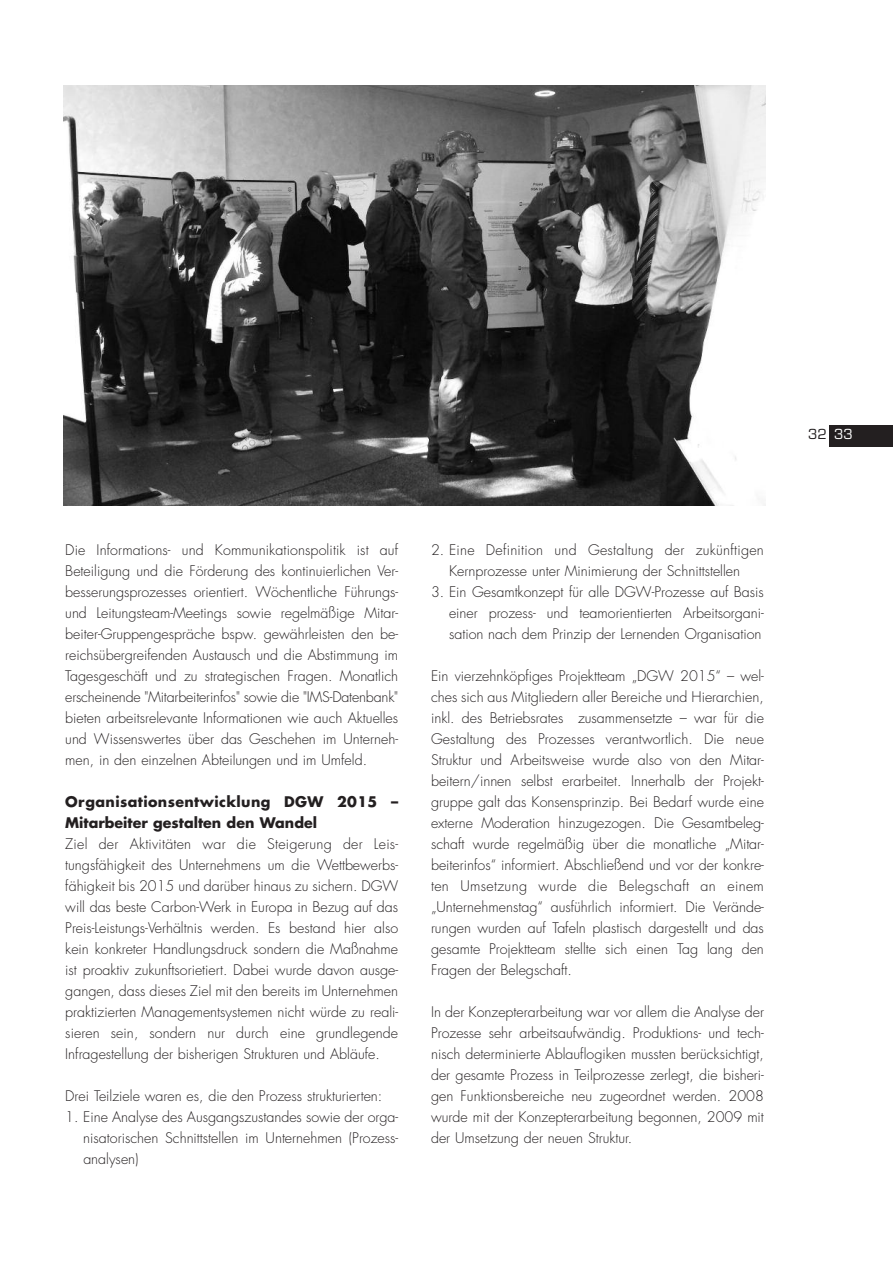
<style>
.page{position:relative;width:893px;height:1263px;background:#fff}
.page>*{position:absolute;margin:0;border:0;box-sizing:border-box;transform-origin:0 0}
.t1{font:300 14.25px/21px "Futura";color:#231f20;text-align:justify}
.t2{font:700 14.25px/21px "Futura";letter-spacing:.025em;color:#231f20}
.t3{font:13.5px "Eurostile";color:#231f20}
.s1{color:#fff}
</style>
<div class="page">
<div style="left:829px;top:425px;width:64px;height:21px;background:#231f20"></div>
<img style="left:64px;top:85px;width:701px;height:420px">
<p class="t1" style="left:65px;top:541px;width:334px">Die Informations- und Kommunikationspolitik ist auf Beteiligung und die Förderung des kontinuierlichen Ver&shy;besserungsprozesses orientiert. Wöchentliche Führungs&shy;und Leitungsteam-Meetings sowie regelmäßige Mitar&shy;beiter-Gruppengespräche bspw. gewährleisten den be&shy;reichsübergreifenden Austausch und die Abstimmung im Tagesgeschäft und zu strategischen Fragen. Monatlich erscheinende "Mitarbeiterinfos" sowie die "IMS-Datenbank" bieten arbeitsrelevante Informationen wie auch Aktuelles und Wissenswertes über das Geschehen im Unterneh&shy;men, in den einzelnen Abteilungen und im Umfeld.</p>
<p class="t2" style="left:65px;top:793px;width:334px">Organisationsentwicklung DGW 2015 –<br>Mitarbeiter gestalten den Wandel</p>
<p class="t1" style="left:65px;top:835px;width:334px">Ziel der Aktivitäten war die Steigerung der Leis&shy;tungsfähigkeit des Unternehmens um die Wettbewerbs&shy;fähigkeit bis 2015 und darüber hinaus zu sichern. DGW will das beste Carbon-Werk in Europa in Bezug auf das Preis-Leistungs-Verhältnis werden. Es bestand hier also kein konkreter Handlungsdruck sondern die Maßnahme ist proaktiv zukunftsorietiert. Dabei wurde davon ausge&shy;gangen, dass dieses Ziel mit den bereits im Unternehmen praktizierten Managementsystemen nicht würde zu reali&shy;sieren sein, sondern nur durch eine grundlegende Infragestellung der bisherigen Strukturen und Abläufe.</p>
<p class="t1" style="left:65px;top:1087px;width:319px">Drei Teilziele waren es, die den Prozess strukturierten:</p>
<p class="t1" style="left:83px;top:1108px;width:316px;text-indent:-18px">1. Eine Analyse des Ausgangszustandes sowie der orga&shy;nisatorischen Schnittstellen im Unternehmen (Prozess&shy;analysen)</p>
<p class="t1" style="left:431px;top:541px;width:334px;text-align:center">2. Eine Definition und Gestaltung der zukünftigen<br>Kernprozesse unter Minimierung der Schnittstellen</p>
<p class="t1" style="left:449px;top:583px;width:316px;text-indent:-18px">3. Ein Gesamtkonzept für alle DGW-Prozesse auf Basis einer prozess- und teamorientierten Arbeitsorgani&shy;sation nach dem Prinzip der Lernenden Organisation</p>
<p class="t1" style="left:431px;top:667px;width:334px">Ein vierzehnköpfiges Projektteam „DGW 2015“ – wel&shy;ches sich aus Mitgliedern aller Bereiche und Hierarchien, inkl. des Betriebsrates zusammensetzte – war für die Gestaltung des Prozesses verantwortlich. Die neue Struktur und Arbeitsweise wurde also von den Mitar&shy;beitern/innen selbst erarbeitet. Innerhalb der Projekt&shy;gruppe galt das Konsensprinzip. Bei Bedarf wurde eine externe Moderation hinzugezogen. Die Gesamtbeleg&shy;schaft wurde regelmäßig über die monatliche „Mitar&shy;beiterinfos“ informiert. Abschließend und vor der konkre&shy;ten Umsetzung wurde die Belegschaft an einem „Unternehmenstag“ ausführlich informiert. Die Verände&shy;rungen wurden auf Tafeln plastisch dargestellt und das gesamte Projektteam stellte sich einen Tag lang den Fragen der Belegschaft.</p>
<p class="t1" style="left:431px;top:1003px;width:334px">In der Konzepterarbeitung war vor allem die Analyse der Prozesse sehr arbeitsaufwändig. Produktions- und tech&shy;nisch determinierte Ablauflogiken mussten berücksichtigt, der gesamte Prozess in Teilprozesse zerlegt, die bisheri&shy;gen Funktionsbereiche neu zugeordnet werden. 2008 wurde mit der Konzepterarbeitung begonnen, 2009 mit der Umsetzung der neuen Struktur.</p>
<p class="t3" style="left:808px;top:429px;width:46px">32 <span class="s1">33</span></p>
</div>
